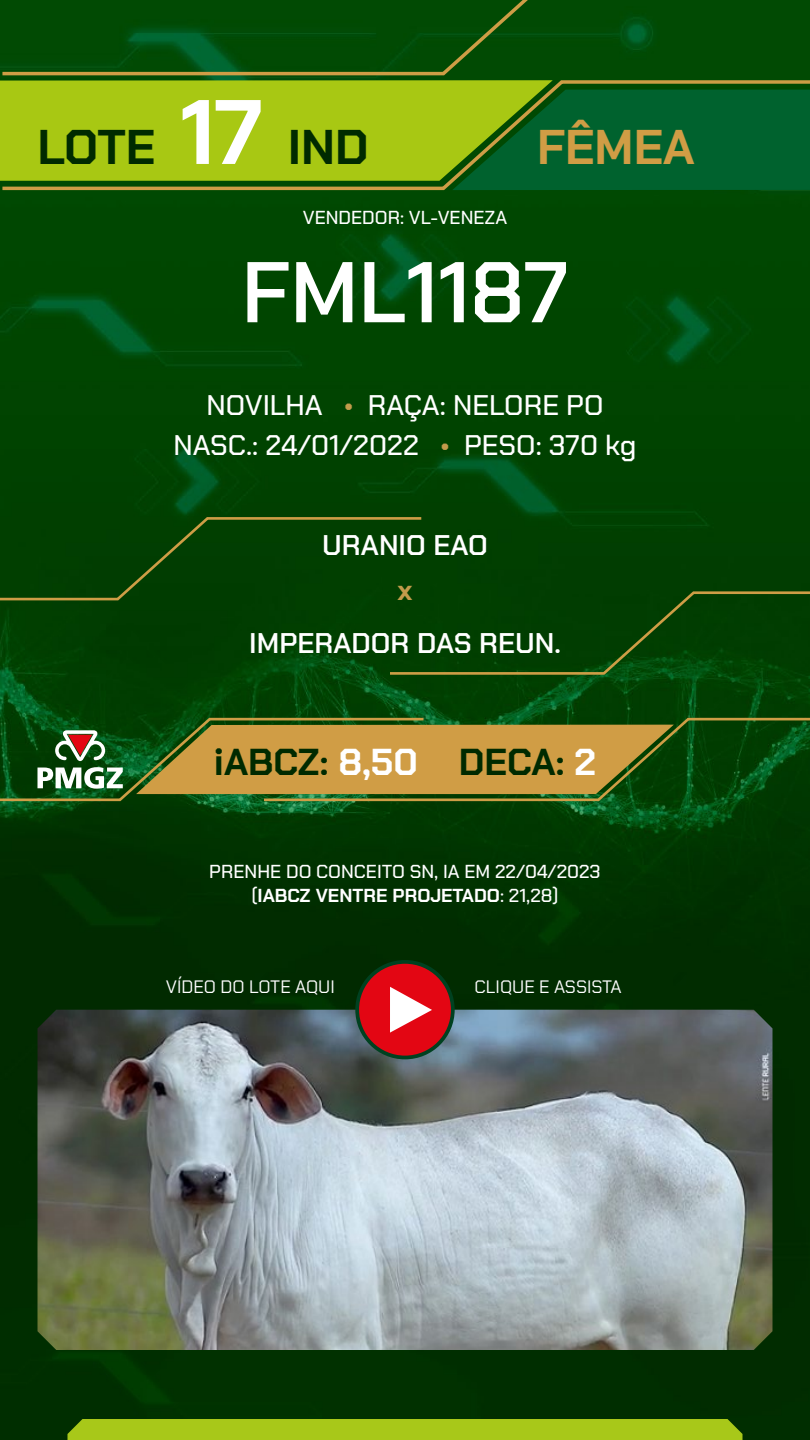
<style>
.page{position:relative;width:810px;height:1440px;background:#fff}
.page>*{position:absolute;margin:0;border:0;box-sizing:border-box;transform-origin:0 0}
.t1{font:600 85.95px "Chakra Petch";color:#fff}
.t2{font:700 48.75px "Chakra Petch";color:#002a00}
.t3{font:700 48.75px "Chakra Petch";color:#d09d45}
.t4{font:700 37.5px "Chakra Petch";color:#002a00}
.t5{font:500 28.42px/39.8px "Chakra Petch";color:#fff;text-align:center}
.t6{font:600 28.42px "Chakra Petch";color:#fff}
.t7{font:700 28.42px "Chakra Petch";color:#c29b4b}
.t8{font:500 18.75px/24.1px "Chakra Petch";color:#fff;text-align:center}
.t9{font:18px "Chakra Petch";color:#fff}
.s1{font-size:91.28px;color:#fff}
.s2{color:#c29b4b}
.s3{color:#fff}
.s4{font-weight:700}
</style>
<div class="page">
<img style="left:0;top:77px;width:810px;height:1363px">
<svg style="left:0;top:79px;width:810px;height:113px"></svg>
<svg style="left:0;top:0;width:810px;height:77px"></svg>
<div style="left:68px;top:1419px;width:674px;height:21px;background:#a8c819"></div>
<svg style="left:674px;top:717px;width:136px;height:85px"></svg>
<svg style="left:0;top:717px;width:674px;height:85px"></svg>
<div style="left:0;top:516px;width:810px;height:160px;background:#013e01"></div>
<img style="left:38px;top:1010px;width:734px;height:340px">
<div style="left:357px;top:962px;width:96px;height:95px;background:#e30613;border-radius:50%"></div>
<div style="left:355px;top:960px;width:100px;height:99px;border:4px solid #004120;border-radius:50%"></div>
<svg style="left:390px;top:987px;width:42px;height:46px"></svg>
<h2 class="t2" style="left:38px;top:119px;width:333px">LOTE <span class="s1">17</span> IND</h2>
<p class="t8" style="left:303px;top:206px;width:206px">VENDEDOR: VL-VENEZA</p>
<h2 class="t3" style="left:537px;top:119px;width:159px">FÊMEA</h2>
<h1 class="t1" style="left:241px;top:242px;width:329px">FML1187</h1>
<h3 class="t5" style="left:174px;top:385px;width:464px">NOVILHA <span class="s2">•</span> RAÇA: NELORE PO<br>NASC.: 24/01/2022 <span class="s2">•</span> PESO: 370 kg</h3>
<h3 class="t6" style="left:322px;top:529px;width:167px">URANIO EAO</h3>
<h3 class="t7" style="left:397px;top:574px;width:17px">x</h3>
<h3 class="t6" style="left:249px;top:627px;width:313px">IMPERADOR DAS REUN.</h3>
<h3 class="t4" style="left:214px;top:740px;width:384px">iABCZ: <span class="s3">8,50</span> DECA: <span class="s3">2</span></h3>
<p class="t8" style="left:209px;top:859px;width:393px">PRENHE DO CONCEITO SN, IA EM 22/04/2023 (<span class="s4">IABCZ VENTRE PROJETADO</span>: 21,28)</p>
<p class="t9" style="left:166px;top:976px;width:171px">VÍDEO DO LOTE AQUI</p>
<p class="t9" style="left:475px;top:976px;width:149px">CLIQUE E ASSISTA</p>
</div>
